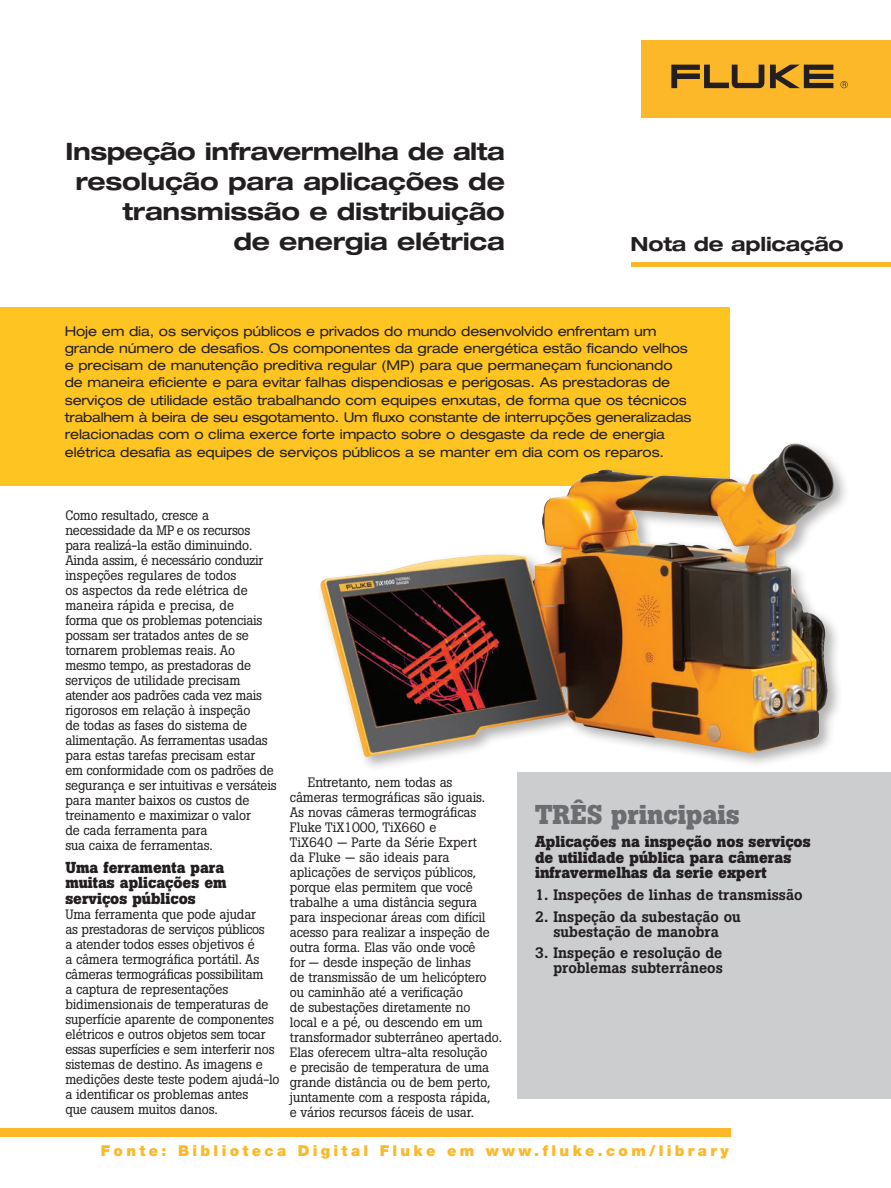
<style>
.page{position:relative;width:891px;height:1188px;background:#fff}
.page>*{position:absolute;margin:0;border:0;box-sizing:border-box;transform-origin:0 0}
.t1{font:700 27px "Boton Pro";color:#6c6d70}
.t2{font:700 expanded 24px/30px "Helvetica Neue LT Std";letter-spacing:-.01em;color:#231f20;text-align:right}
.t3{font:700 expanded 19.5px "Helvetica Neue LT Std";letter-spacing:-.01em;color:#231f20}
.t4{font:700 15.75px/15.8px "Boton Pro";color:#231f20}
.t5{font:500 15px/15px "Boton Pro";color:#231f20;text-align:center}
.t6{font:900 15px "Helvetica Neue LT Pro";letter-spacing:.22em;color:#fcb828}
.t7{font:13.5px/15px "Boton Pro";letter-spacing:-.01em;color:#231f20}
.t8{font:expanded 13.5px/17.2px "Helvetica Neue LT Std";letter-spacing:-.01em;color:#231f20}
</style>
<div class="page">
<div style="left:641px;top:40px;width:250px;height:78px;background:#fcb828"></div>
<svg style="left:671px;top:65px;width:162px;height:23px"></svg>
<svg style="left:840px;top:81px;width:8px;height:7px"></svg>
<div style="left:0;top:1128px;width:730px;height:8px;background:#fcb828"></div>
<hr style="left:631px;top:263px;width:260px;height:4px;background:#fcb828">
<div style="left:0;top:307px;width:730px;height:179px;background:#fec422"></div>
<div style="left:518px;top:772px;width:373px;height:326px;background:#cccdcf"></div>
<div style="left:316px;top:440px;width:533px;height:332px;background:#231f20;opacity:.35"></div>
<img style="left:318px;top:443px;width:510px;height:316px">
<h2 class="t2" style="left:66px;top:135px;width:441px">Inspeção infravermelha de alta resolução para aplicações de transmissão e distribuição<br>de energia elétrica</h2>
<h3 class="t3" style="left:631px;top:232px;width:215px">Nota de aplicação</h3>
<p class="t8" style="left:65px;top:322px;width:628px">Hoje em dia, os serviços públicos e privados do mundo desenvolvido enfrentam um grande número de desafios. Os componentes da grade energética estão ficando velhos e precisam de manutenção preditiva regular (MP) para que permaneçam funcionando de maneira eficiente e para evitar falhas dispendiosas e perigosas. As prestadoras de serviços de utilidade estão trabalhando com equipes enxutas, de forma que os técnicos trabalhem à beira de seu esgotamento. Um fluxo constante de interrupções generalizadas relacionadas com o clima exerce forte impacto sobre o desgaste da rede de energia elétrica desafia as equipes de serviços públicos a se manter em dia com os reparos.</p>
<p class="t7" style="left:65px;top:508px;width:213px">Como resultado, cresce a necessidade da MP e os recursos para realizá-la estão diminuindo.<br>Ainda assim, é necessário conduzir inspeções regulares de todos<br>os aspectos da rede elétrica de maneira rápida e precisa, de<br>forma que os problemas potenciais possam ser tratados antes de se tornarem problemas reais. Ao mesmo tempo, as prestadoras de serviços de utilidade precisam atender aos padrões cada vez mais rigorosos em relação à inspeção<br>de todas as fases do sistema de alimentação. As ferramentas usadas para estas tarefas precisam estar<br>em conformidade com os padrões de segurança e ser intuitivas e versáteis para manter baixos os custos de treinamento e maximizar o valor<br>de cada ferramenta para<br>sua caixa de ferramentas.</p>
<p class="t4" style="left:65px;top:859px;width:163px">Uma ferramenta para muitas aplicações em serviços públicos</p>
<p class="t7" style="left:65px;top:907px;width:216px">Uma ferramenta que pode ajudar<br>as prestadoras de serviços públicos<br>a atender todos esses objetivos é<br>a câmera termográfica portátil. As câmeras termográficas possibilitam<br>a captura de representações bidimensionais de temperaturas de superfície aparente de componentes elétricos e outros objetos sem tocar essas superfícies e sem interferir nos sistemas de destino. As imagens e medições deste teste podem ajudá-lo a identificar os problemas antes<br>que causem muitos danos.</p>
<p class="t7" style="left:290px;top:774px;width:214px;text-indent:18px">Entretanto, nem todas as câmeras termográficas são iguais.<br>As novas câmeras termográficas<br>Fluke TiX1000, TiX660 e<br>TiX640 — Parte da Série Expert<br>da Fluke — são ideais para aplicações de serviços públicos, porque elas permitem que você trabalhe a uma distância segura para inspecionar áreas com difícil acesso para realizar a inspeção de outra forma. Elas vão onde você<br>for — desde inspeção de linhas<br>de transmissão de um helicóptero ou caminhão até a verificação<br>de subestações diretamente no<br>local e a pé, ou descendo em um transformador subterrâneo apertado.<br>Elas oferecem ultra-alta resolução<br>e precisão de temperatura de uma grande distância ou de bem perto, juntamente com a resposta rápida,<br>e vários recursos fáceis de usar.</p>
<h1 class="t1" style="left:535px;top:797px;width:206px">TRÊS principais</h1>
<p class="t4" style="left:535px;top:833px;width:277px">Aplicações na inspeção nos serviços de utilidade pública para câmeras infravermelhas da serie expert</p>
<p class="t5" style="left:535px;top:887px;width:269px">1. Inspeções de linhas de transmissão</p>
<p class="t5" style="left:535px;top:909px;width:207px">2. Inspeção da subestação ou subestação de manobra</p>
<p class="t5" style="left:535px;top:946px;width:189px;text-align:right">3. Inspeção e resolução de problemas subterrâneos</p>
<p class="t6" style="left:101px;top:1141px;width:629px">Fonte: Biblioteca Digital Fluke em www.fluke.com/library</p>
</div>
